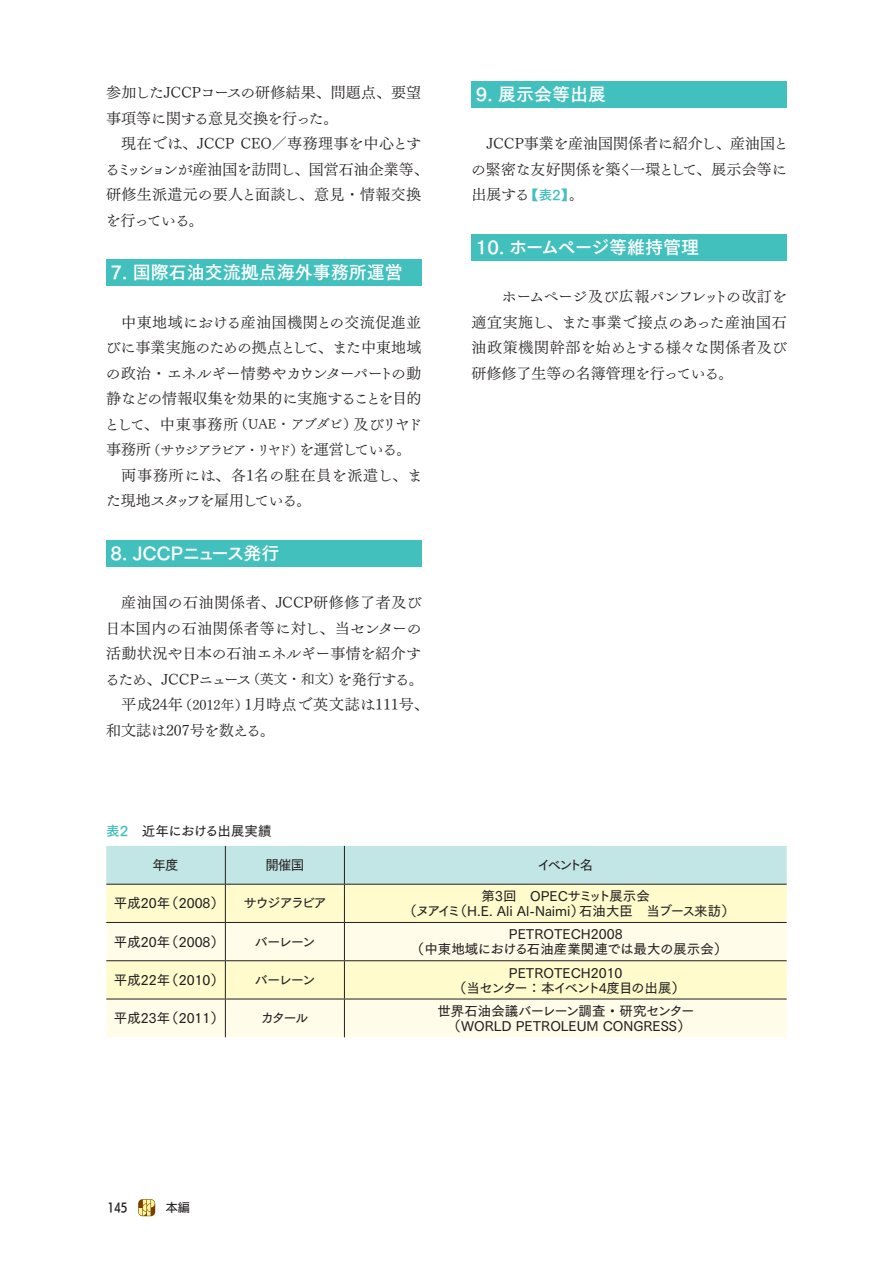
<style>
.page{position:relative;width:893px;height:1263px;background:#fff}
.page>*{position:absolute;margin:0;border:0;box-sizing:border-box;transform-origin:0 0}
.t1{font:18px "Tsuku Go Pro B";color:#fff}
.t2{font:18px "Tsuku Go Pro B";letter-spacing:-.02em;color:#fff}
.t3{font:18px "Tsuku Go Pro B";letter-spacing:-.05em;color:#fff}
.t4{font:15px/25.5px "Tsuku B Min Pr 6 R";color:#231f20}
.t5{font:15px "Tsuku B Min Pr 6 R";letter-spacing:-.04em;color:#231f20}
.t6{font:15px "Tsuku B Min Pr 6 R";letter-spacing:.045em;color:#231f20}
.t7{font:15px "Tsuku B Min Pr 6 R";letter-spacing:.03em;color:#231f20}
.t8{font:13.5px/15px "Tsuku Go Pro D";color:#231f20;text-align:center}
.t9{font:13.5px "Tsuku B Min Pr 6 R";letter-spacing:-.135em;color:#231f20}
.t10{font:13.5px "Tsuku Go Pro D";letter-spacing:-.04em;color:#231f20}
.t11{font:13.5px "Tsuku Go Pro D";letter-spacing:-.12em;color:#231f20}
.t12{font:12px "UD Kakugo C80 Pro DB";color:#231f20}
.t13{font:12px "UD Kakugo Small Pr 6 M";color:#231f20}
.s1{font-size:13.5px}
.s2{font-size:15px}
.s3{font-family:"Tsuku Go Pro B";font-size:13.5px;color:#42c0bd}
.s4{font-family:"Tsuku Go Pro B";color:#42c0bd}
</style>
<div class="page">
<svg style="left:138px;top:1199px;width:17px;height:17px"></svg>
<div style="left:106px;top:846px;width:681px;height:38px;background:#c2e5e5"></div>
<div style="left:106px;top:885px;width:681px;height:37px;background:#fffbcc"></div>
<svg style="left:106px;top:923px;width:681px;height:114px;background:#fdfade"></svg>
<hr style="left:225px;top:846px;width:1px;height:38px;background:#231f20">
<hr style="left:344px;top:846px;width:1px;height:38px;background:#231f20">
<hr style="left:225px;top:884px;width:1px;height:38px;background:#231f20">
<hr style="left:344px;top:884px;width:1px;height:38px;background:#231f20">
<hr style="left:225px;top:923px;width:1px;height:37px;background:#231f20">
<hr style="left:344px;top:923px;width:1px;height:37px;background:#231f20">
<hr style="left:225px;top:961px;width:1px;height:38px;background:#231f20">
<hr style="left:344px;top:961px;width:1px;height:38px;background:#231f20">
<hr style="left:225px;top:999px;width:1px;height:38px;background:#231f20">
<hr style="left:344px;top:999px;width:1px;height:38px;background:#231f20">
<hr style="left:106px;top:884px;width:119px;height:1px;background:#231f20">
<hr style="left:225px;top:884px;width:119px;height:1px;background:#231f20">
<hr style="left:344px;top:884px;width:443px;height:1px;background:#231f20">
<hr style="left:106px;top:922px;width:119px;height:1px;background:#231f20">
<hr style="left:225px;top:922px;width:119px;height:1px;background:#231f20">
<hr style="left:344px;top:922px;width:443px;height:1px;background:#231f20">
<hr style="left:106px;top:960px;width:119px;height:1px;background:#231f20">
<hr style="left:225px;top:960px;width:119px;height:1px;background:#231f20">
<hr style="left:344px;top:960px;width:443px;height:1px;background:#231f20">
<hr style="left:106px;top:999px;width:119px;height:1px;background:#231f20">
<hr style="left:225px;top:999px;width:119px;height:1px;background:#231f20">
<hr style="left:344px;top:999px;width:443px;height:1px;background:#231f20">
<div style="left:106px;top:259px;width:315px;height:27px;background:#42c0bd"></div>
<div style="left:106px;top:540px;width:315px;height:26px;background:#42c0bd"></div>
<div style="left:472px;top:81px;width:315px;height:26px;background:#42c0bd"></div>
<div style="left:472px;top:234px;width:315px;height:26px;background:#42c0bd"></div>
<p class="t4" style="left:106px;top:78px;width:316px">参加したJCCPコースの研修結果、問題点、要望事項等に関する意見交換を行った。</p>
<p class="t4" style="left:105px;top:129px;width:325px;text-indent:16px">現在では、JCCP CEO／専務理事を中心とするミッションが産油国を訪問し、国営石油企業等、研修生派遣元の要人と面談し、意見・情報交換を行っている。</p>
<p class="t1" style="left:111px;top:257px;width:294px">7. 国際石油交流拠点海外事務所運営</p>
<p class="t4" style="left:104px;top:308px;width:320px;text-align:justify;text-indent:17px">中東地域における産油国機関との交流促進並びに事業実施のための拠点として、また中東地域の政治・エネルギー情勢やカウンターパートの動静などの情報収集を効果的に実施することを目的として、中東事務所<span class="s1">（UAE・アブダビ）</span>及びリヤド</p>
<p class="t9" style="left:106px;top:437px;width:307px"><span class="s2">事務所</span>（サウジアラビア・リヤド）<span class="s2">を運営している。</span></p>
<p class="t4" style="left:106px;top:461px;width:318px;text-indent:15px">両事務所には、各1名の駐在員を派遣し、また現地スタッフを雇用している。</p>
<p class="t3" style="left:111px;top:537px;width:170px">8. JCCPニュース発行</p>
<p class="t6" style="left:121px;top:589px;width:302px">産油国の石油関係者、JCCP研修修了者及び</p>
<p class="t7" style="left:105px;top:615px;width:318px">日本国内の石油関係者等に対し、当センターの</p>
<p class="t4" style="left:106px;top:639px;width:316px">活動状況や日本の石油エネルギー事情を紹介す</p>
<p class="t5" style="left:105px;top:666px;width:320px">るため、JCCPニュース<span class="s1">（英文・和文）</span>を発行する。</p>
<p class="t4" style="left:121px;top:690px;width:309px">平成24年<span class="s1">（2012年）</span>1月時点で英文誌は111号、</p>
<p class="t4" style="left:106px;top:716px;width:170px">和文誌は207号を数える。</p>
<p class="t1" style="left:476px;top:78px;width:132px">9. 展示会等出展</p>
<p class="t4" style="left:471px;top:129px;width:319px;text-align:justify;text-indent:15px">JCCP事業を産油国関係者に紹介し、産油国との緊密な友好関係を築く一環として、展示会等に出展する<span class="s3">【表2】</span>。</p>
<p class="t2" style="left:476px;top:231px;width:225px">10. ホームページ等維持管理</p>
<p class="t4" style="left:472px;top:282px;width:316px;text-align:justify;text-indent:15px">　ホームページ及び広報パンフレットの改訂を適宜実施し、また事業で接点のあった産油国石油政策機関幹部を始めとする様々な関係者及び研修修了生等の名簿管理を行っている。</p>
<p class="t10" style="left:106px;top:819px;width:167px"><span class="s4">表2</span>　近年における出展実績</p>
<p class="t8" style="left:152px;top:856px;width:28px">年度</p>
<p class="t8" style="left:265px;top:856px;width:41px">開催国</p>
<p class="t8" style="left:537px;top:856px;width:58px">イベント名</p>
<p class="t8" style="left:114px;top:894px;width:112px">平成20年（2008）</p>
<p class="t11" style="left:243px;top:892px;width:85px">サウジアラビア</p>
<p class="t8" style="left:403px;top:887px;width:333px">第3回　OPECサミット展示会<br>（ヌアイミ（H.E. Ali Al-Naimi）石油大臣　当ブース来訪）</p>
<p class="t8" style="left:114px;top:933px;width:112px">平成20年（2008）</p>
<p class="t8" style="left:254px;top:933px;width:63px">バーレーン</p>
<p class="t8" style="left:411px;top:925px;width:318px">PETROTECH2008<br>（中東地域における石油産業関連では最大の展示会）</p>
<p class="t8" style="left:114px;top:971px;width:112px">平成22年（2010）</p>
<p class="t8" style="left:254px;top:971px;width:63px">バーレーン</p>
<p class="t8" style="left:453px;top:963px;width:233px">PETROTECH2010<br>（当センター：本イベント4度目の出展）</p>
<p class="t8" style="left:114px;top:1009px;width:112px">平成23年（2011）</p>
<p class="t8" style="left:261px;top:1009px;width:49px">カタール</p>
<p class="t8" style="left:437px;top:1002px;width:259px">世界石油会議バーレーン調査・研究センター（WORLD PETROLEUM CONGRESS）</p>
<p class="t12" style="left:107px;top:1198px;width:22px">145</p>
<p class="t13" style="left:166px;top:1201px;width:25px">本編</p>
</div>
